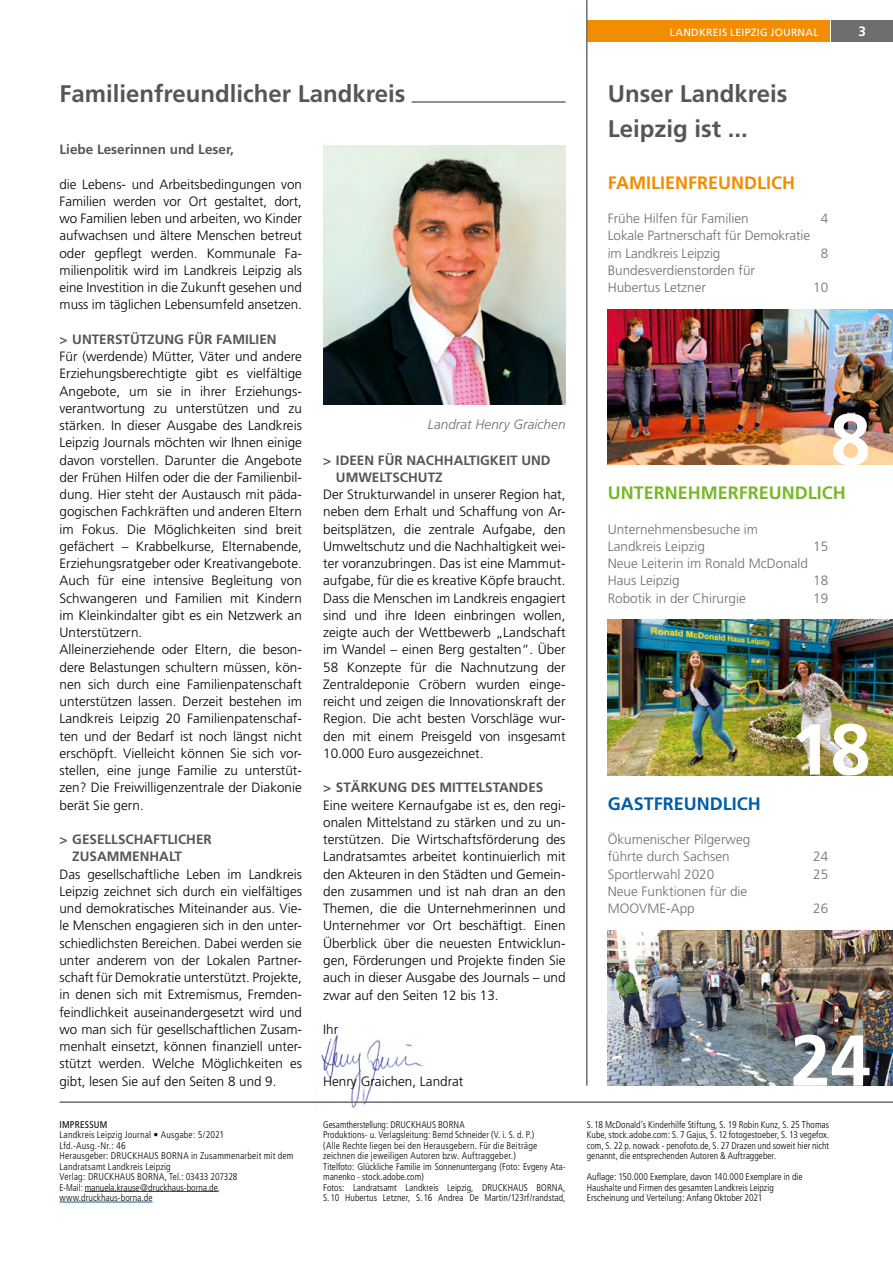
<style>
.page{position:relative;width:893px;height:1263px;background:#fff}
.page>*{position:absolute;margin:0;border:0;box-sizing:border-box;transform-origin:0 0}
.t1{font:700 72px "Frutiger";color:#fff}
.t2{font:700 24px/34.5px "Frutiger";color:#565655}
.t3{font:700 18px "Frutiger";color:#78b829}
.t4{font:700 18px "Frutiger";color:#f28c00}
.t5{font:700 18px "Frutiger";color:#005daa}
.t6{font:300 13.5px/17.2px "Frutiger";color:#000;text-align:justify}
.t7{font:300 13.5px/17.2px "Frutiger";color:#6e6e6e}
.t8{font:700 13.5px/17.2px "Frutiger";color:#565655}
.t9{font:italic 300 13.5px "Frutiger";color:#6e6e6e}
.t10{font:700 13.5px "Frutiger";color:#fff}
.t11{font:10.5px "Frutiger Roman";letter-spacing:.025em;color:#fff}
.t12{font:300 condensed 9.75px/10.5px "Frutiger";letter-spacing:.005em;color:#000}
.t13{font:300 condensed 9.75px/10.5px "Frutiger";letter-spacing:.005em;color:#000;scale:.95 1}
.t14{font:condensed 9.75px "Frutiger";letter-spacing:.02em;color:#000}
</style>
<div class="page">
<div style="left:587px;top:20px;width:242px;height:22px;background:#f28c00"></div>
<div style="left:831px;top:20px;width:62px;height:22px;background:#6e6e6e"></div>
<img style="left:608px;top:620px;width:285px;height:155px">
<img style="left:321px;top:1034px;width:103px;height:74px">
<hr style="left:586px;top:0;width:2px;height:1086px;background:#6e6e6e">
<hr style="left:412px;top:101px;width:154px;height:2px;background:#6e6e6e">
<img style="left:608px;top:309px;width:285px;height:156px">
<hr style="left:85px;top:1191px;width:133px;height:1px;background:#005daa">
<hr style="left:60px;top:1202px;width:93px;height:1px;background:#005daa">
<hr style="left:60px;top:1101px;width:833px;height:2px;background:#6e6e6e">
<img style="left:323px;top:145px;width:243px;height:260px">
<img style="left:608px;top:930px;width:285px;height:156px">
<p class="t11" style="left:670px;top:26px;width:150px">LANDKREIS LEIPZIG JOURNAL</p>
<p class="t10" style="left:858px;top:23px;width:9px">3</p>
<h2 class="t2" style="left:60px;top:77px;width:347px">Familienfreundlicher Landkreis</h2>
<h2 class="t2" style="left:608px;top:77px;width:181px">Unser Landkreis<br>Leipzig ist ...</h2>
<p class="t8" style="left:60px;top:141px;width:176px">Liebe Leserinnen und Leser,</p>
<p class="t6" style="left:60px;top:175px;width:244px">die Lebens- und Arbeitsbedingungen von Familien werden vor Ort gestaltet, dort, wo Familien leben und arbeiten, wo Kinder aufwachsen und ältere Menschen betreut oder gepflegt werden. Kommunale Fa&shy;milienpolitik wird im Landkreis Leipzig als eine Investition in die Zukunft gesehen und muss im täglichen Lebensumfeld ansetzen.</p>
<p class="t8" style="left:60px;top:331px;width:219px">&gt; UNTERSTÜTZUNG FÜR FAMILIEN</p>
<p class="t6" style="left:60px;top:348px;width:244px;text-align:left">Für (werdende) Mütter, Väter und andere Erziehungsberechtigte gibt es vielfältige Angebote, um sie in ihrer Erziehungs&shy;verantwortung zu unterstützen und zu stärken. In dieser Ausgabe des Landkreis Leipzig Journals möchten wir Ihnen einige davon vorstellen. Darunter die Angebote der Frühen Hilfen oder die der Familienbil&shy;dung. Hier steht der Austausch mit päda&shy;gogischen Fachkräften und anderen Eltern im Fokus. Die Möglichkeiten sind breit gefächert – Krabbelkurse, Elternabende, Erziehungsratgeber oder Kreativangebote.<br>Auch für eine intensive Begleitung von Schwangeren und Familien mit Kindern im Kleinkindalter gibt es ein Netzwerk an Unterstützern.<br>Alleinerziehende oder Eltern, die beson&shy;dere Belastungen schultern müssen, kön&shy;nen sich durch eine Familienpatenschaft unterstützen lassen. Derzeit bestehen im Landkreis Leipzig 20 Familienpatenschaf&shy;ten und der Bedarf ist noch längst nicht erschöpft. Vielleicht können Sie sich vor&shy;stellen, eine junge Familie zu unterstüt&shy;zen? Die Freiwilligenzentrale der Diakonie berät Sie gern.</p>
<p class="t8" style="left:72px;top:831px;width:141px;text-indent:-13px">&gt; GESELLSCHAFTLICHER<br>ZUSAMMENHALT</p>
<p class="t6" style="left:60px;top:865px;width:244px">Das gesellschaftliche Leben im Landkreis Leipzig zeichnet sich durch ein vielfältiges und demokratisches Miteinander aus. Vie&shy;le Menschen engagieren sich in den unter&shy;schiedlichsten Bereichen. Dabei werden sie unter anderem von der Lokalen Partner&shy;schaft für Demokratie unterstützt. Projekte, in denen sich mit Extremismus, Fremden&shy;feindlichkeit auseinandergesetzt wird und wo man sich für gesellschaftlichen Zusam&shy;menhalt einsetzt, können finanziell unter&shy;stützt werden. Welche Möglichkeiten es gibt, lesen Sie auf den Seiten 8 und 9.</p>
<h3 class="t4" style="left:608px;top:172px;width:189px">FAMILIENFREUNDLICH</h3>
<p class="t7" style="left:608px;top:210px;width:142px">Frühe Hilfen für Familien</p>
<p class="t7" style="left:821px;top:210px;width:9px">4</p>
<p class="t7" style="left:608px;top:227px;width:204px">Lokale Partnerschaft für Demokratie im Landkreis Leipzig</p>
<p class="t7" style="left:821px;top:244px;width:9px">8</p>
<p class="t7" style="left:608px;top:262px;width:149px">Bundesverdienstorden für<br>Hubertus Letzner</p>
<p class="t7" style="left:813px;top:279px;width:17px">10</p>
<h1 class="t1" style="left:831px;top:397px;width:42px">8</h1>
<p class="t9" style="left:428px;top:417px;width:139px">Landrat Henry Graichen</p>
<p class="t8" style="left:336px;top:451px;width:216px;text-indent:-13px">&gt; IDEEN FÜR NACHHALTIGKEIT UND<br>UMWELTSCHUTZ</p>
<p class="t6" style="left:323px;top:486px;width:244px">Der Strukturwandel in unserer Region hat, neben dem Erhalt und Schaffung von Ar&shy;beitsplätzen, die zentrale Aufgabe, den Umweltschutz und die Nachhaltigkeit wei&shy;ter voranzubringen. Das ist eine Mammut&shy;aufgabe, für die es kreative Köpfe braucht.<br>Dass die Menschen im Landkreis engagiert sind und ihre Ideen einbringen wollen, zeigte auch der Wettbewerb „Landschaft im Wandel – einen Berg gestalten“. Über 58 Konzepte für die Nachnutzung der Zentraldeponie Cröbern wurden einge&shy;reicht und zeigen die Innovationskraft der Region. Die acht besten Vorschläge wur&shy;den mit einem Preisgeld von insgesamt 10.000 Euro ausgezeichnet.</p>
<p class="t8" style="left:323px;top:779px;width:222px">&gt; STÄRKUNG DES MITTELSTANDES</p>
<p class="t6" style="left:323px;top:797px;width:244px">Eine weitere Kernaufgabe ist es, den regi&shy;onalen Mittelstand zu stärken und zu un&shy;terstützen. Die Wirtschaftsförderung des Landratsamtes arbeitet kontinuierlich mit den Akteuren in den Städten und Gemein&shy;den zusammen und ist nah dran an den Themen, die die Unternehmerinnen und Unternehmer vor Ort beschäftigt. Einen Überblick über die neuesten Entwicklun&shy;gen, Förderungen und Projekte finden Sie auch in dieser Ausgabe des Journals – und zwar auf den Seiten 12 bis 13.</p>
<p class="t6" style="left:323px;top:1021px;width:16px">Ihr</p>
<h3 class="t3" style="left:608px;top:482px;width:239px">UNTERNEHMERFREUNDLICH</h3>
<p class="t7" style="left:608px;top:520px;width:152px">Unternehmensbesuche im<br>Landkreis Leipzig</p>
<p class="t7" style="left:813px;top:538px;width:17px">15</p>
<p class="t7" style="left:608px;top:555px;width:202px">Neue Leiterin im Ronald McDonald<br>Haus Leipzig</p>
<p class="t7" style="left:813px;top:572px;width:17px">18</p>
<p class="t7" style="left:608px;top:589px;width:140px">Robotik in der Chirurgie</p>
<p class="t7" style="left:813px;top:589px;width:17px">19</p>
<h1 class="t1" style="left:791px;top:707px;width:82px">18</h1>
<h3 class="t5" style="left:608px;top:793px;width:154px">GASTFREUNDLICH</h3>
<p class="t7" style="left:608px;top:831px;width:144px">Ökumenischer Pilgerweg führte durch Sachsen</p>
<p class="t7" style="left:813px;top:848px;width:17px">24</p>
<p class="t7" style="left:608px;top:865px;width:108px">Sportlerwahl 2020</p>
<p class="t7" style="left:813px;top:865px;width:17px">25</p>
<p class="t7" style="left:608px;top:883px;width:141px">Neue Funktionen für die<br>MOOVME-App</p>
<p class="t7" style="left:813px;top:900px;width:17px">26</p>
<h1 class="t1" style="left:791px;top:1018px;width:82px">24</h1>
<p class="t6" style="left:323px;top:1073px;width:142px">Henry Graichen, Landrat</p>
<p class="t14" style="left:60px;top:1118px;width:49px">IMPRESSUM</p>
<p class="t12" style="left:60px;top:1129px;width:235px">Landkreis Leipzig Journal • Ausgabe: 5/2021<br>Lfd.-Ausg.-Nr.: 46<br>Herausgeber: DRUCKHAUS BORNA in Zusammenarbeit mit dem Landratsamt Landkreis Leipzig<br>Verlag: DRUCKHAUS BORNA, Tel.: 03433 207328<br>E-Mail: manuela.krause@druckhaus-borna.de, www.druckhaus-borna.de</p>
<p class="t13" style="left:323px;top:1119px;width:257px">Gesamtherstellung: DRUCKHAUS BORNA<br>Produktions- u. Verlagsleitung: Bernd Schneider (V. i. S. d. P.)<br>(Alle Rechte liegen bei den Herausgebern. Für die Beiträge zeichnen die jeweiligen Autoren bzw. Auftraggeber.)<br>Titelfoto: Glückliche Familie im Sonnenuntergang (Foto: Evgeny Ata&shy;manenko - stock.adobe.com)<br>Fotos: Landratsamt Landkreis Leipzig, DRUCKHAUS BORNA, S.10 Hubertus Letzner, S.16 Andrea De Martin/123rf/randstad,</p>
<p class="t12" style="left:587px;top:1119px;width:244px;text-align:justify">S.18 McDonald’s Kinderhilfe Stiftung, S. 19 Robin Kunz, S. 25 Thomas Kube, stock.adobe.com: S. 7 Gajus, S. 12 fotogestoeber, S. 13 vegefox. com, S. 22 p. nowack - penofoto.de, S. 27 Drazen und soweit hier nicht genannt, die entsprechenden Autoren &amp; Auftraggeber.</p>
<p class="t12" style="left:587px;top:1171px;width:217px">Auflage: 150.000 Exemplare, davon 140.000 Exemplare in die<br>Haushalte und Firmen des gesamten Landkreis Leipzig<br>Erscheinung und Verteilung: Anfang Oktober 2021</p>
</div>
